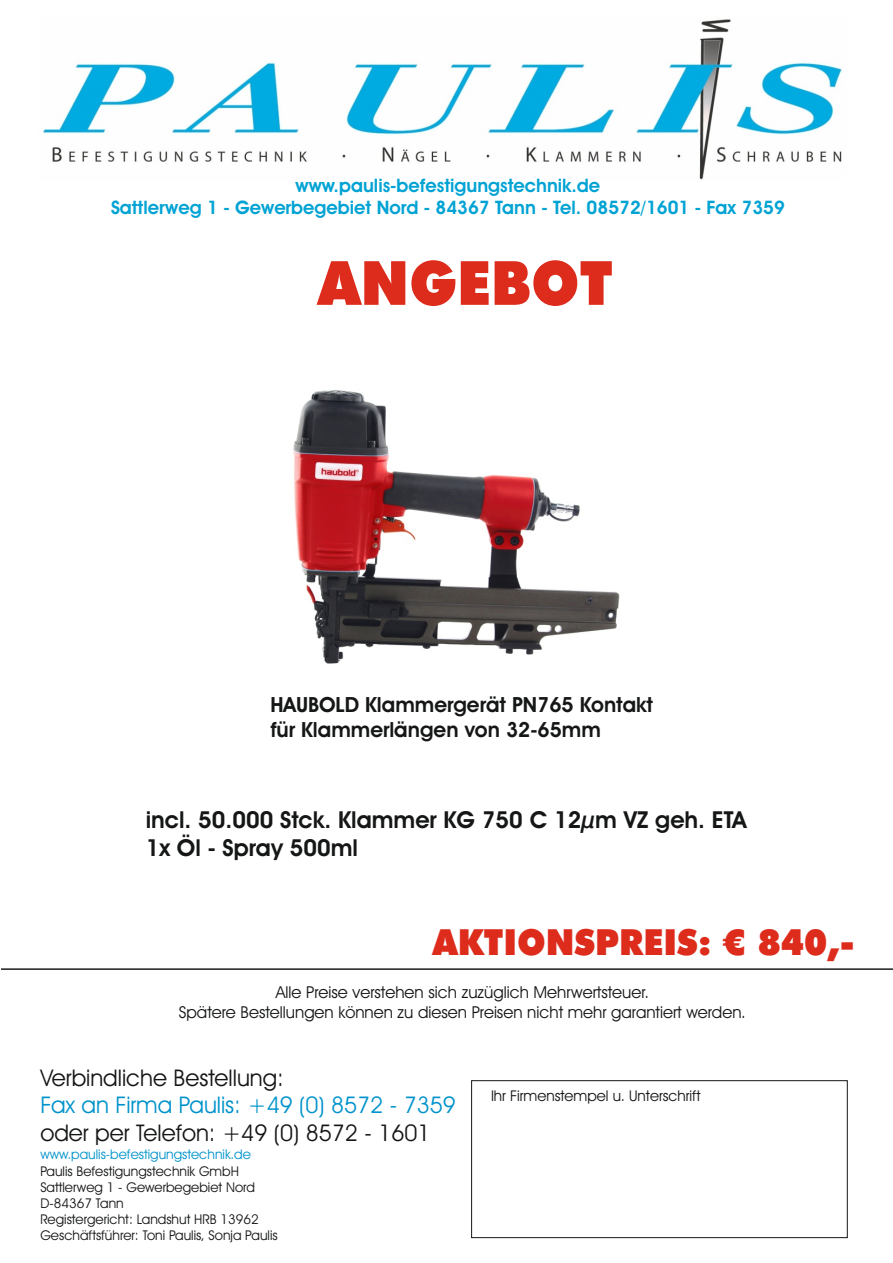
<style>
.page{position:relative;width:893px;height:1263px;background:#fff}
.page>*{position:absolute;margin:0;border:0;box-sizing:border-box;transform-origin:0 0}
.t1{font:900 61.05px "Futura BT";color:#dd2b1c;scale:.94 1}
.t2{font:900 36px "Futura BT";color:#dd2b1c;scale:.94 1}
.t3{font:600 23.55px/28px "Avant Garde IT Cby BT";color:#151616}
.t4{font:23.1px "Avant Garde IT Cby BT";color:#151616}
.t5{font:23.1px "Avant Garde IT Cby BT";color:#0093cb}
.t6{font:600 21px/25px "Avant Garde IT Cby BT";color:#151616}
.t7{font:600 18.6px/22.2px "Avant Garde IT Cby BT";color:#00a3d4;text-align:center}
.t8{font:16.5px/19.8px "Avant Garde IT Cby BT";color:#151616;text-align:center}
.t9{font:14.85px "Avant Garde IT Cby BT";color:#151616}
.t10{font:13.5px/16.2px "Avant Garde IT Cby BT";color:#151616}
.t11{font:13.5px "Avant Garde IT Cby BT";color:#0093cb}
</style>
<div class="page">
<div style="left:471px;top:1080px;width:376px;height:158px;border:1px solid #151616"></div>
<hr style="left:1px;top:969px;width:892px;height:1px;background:#151616">
<img style="left:43px;top:19px;width:799px;height:161px">
<img style="left:293px;top:390px;width:327px;height:274px">
<h3 class="t7" style="left:111px;top:176px;width:675px">www.paulis-befestigungstechnik.de<br>Sattlerweg 1 - Gewerbegebiet Nord - 84367 Tann - Tel. 08572/1601 - Fax 7359</h3>
<h1 class="t1" style="left:318px;top:258px;width:315px">ANGEBOT</h1>
<h3 class="t6" style="left:270px;top:694px;width:384px">HAUBOLD Klammergerät PN765 Kontakt für Klammerlängen von 32-65mm</h3>
<h3 class="t3" style="left:146px;top:807px;width:602px">incl. 50.000 Stck. Klammer KG 750 C 12µm VZ geh. ETA<br>1x Öl - Spray 500ml</h3>
<h2 class="t2" style="left:433px;top:928px;width:451px">AKTIONSPREIS: € 840,-</h2>
<p class="t8" style="left:179px;top:984px;width:569px">Alle Preise verstehen sich zuzüglich Mehrwertsteuer.<br>Spätere Bestellungen können zu diesen Preisen nicht mehr garantiert werden.</p>
<h3 class="t4" style="left:40px;top:1068px;width:245px">Verbindliche Bestellung:</h3>
<h3 class="t4" style="left:40px;top:1123px;width:392px">oder per Telefon: +49 (0) 8572 - 1601</h3>
<p class="t10" style="left:40px;top:1164px;width:216px">Paulis Befestigungstechnik GmbH<br>Sattlerweg 1 - Gewerbegebiet Nord<br>D-84367 Tann</p>
<h3 class="t5" style="left:40px;top:1095px;width:417px">Fax an Firma Paulis: +49 (0) 8572 - 7359</h3>
<p class="t11" style="left:40px;top:1149px;width:212px">www.paulis-befestigungstechnik.de</p>
<p class="t10" style="left:40px;top:1212px;width:239px">Registergericht: Landshut HRB 13962<br>Geschäftsführer: Toni Paulis, Sonja Paulis</p>
<p class="t9" style="left:491px;top:1090px;width:211px">Ihr Firmenstempel u. Unterschrift</p>
</div>
